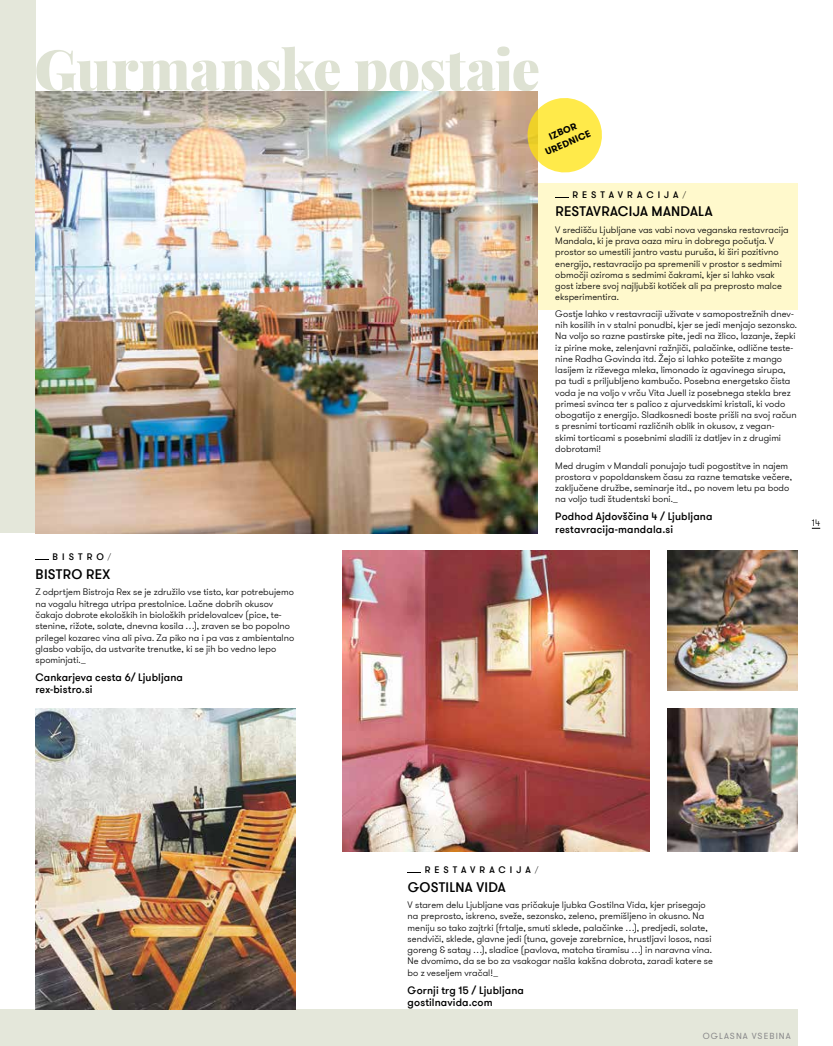
<style>
.page{position:relative;width:833px;height:1046px;background:#fff}
.page>*{position:absolute;margin:0;border:0;box-sizing:border-box;transform-origin:0 0}
.t1{font:900 56.12px "Playfair Display";letter-spacing:-.005em;color:#dee2d3}
.t2{font:500 13.75px "GT Walsheim Pro";letter-spacing:.02em;color:#000}
.t3{font:500 10.62px/12.5px "GT Walsheim Pro";letter-spacing:.01em;color:#000}
.t4{font:300 9.38px/11.2px "GT Walsheim Pro";color:#000}
.t5{font:500 9.38px "GT Walsheim Pro";letter-spacing:.43em;color:#000}
.t6{font:700 9.38px/12.5px "GT Walsheim Pro";color:#000;text-align:center}
.t7{font:8.75px "GT Walsheim Pro";letter-spacing:.12em;color:#8b8a8c}
.s1{font-weight:100;font-size:8.75px}
</style>
<div class="page">
<div style="left:0;top:1009px;width:797px;height:36px;background:#e4e7da"></div>
<div style="left:407px;top:183px;width:390px;height:127px;background:#fff9cc"></div>
<svg style="left:555px;top:197px;width:13px;height:1px"></svg>
<svg style="left:35px;top:559px;width:14px;height:1px"></svg>
<svg style="left:407px;top:872px;width:14px;height:1px"></svg>
<div style="left:0;top:0;width:35px;height:533px;background:#e4e7da"></div>
<img style="left:35px;top:91px;width:502px;height:442px">
<svg style="left:522px;top:93px;width:80px;height:84px"></svg>
<img style="left:35px;top:708px;width:260px;height:301px">
<img style="left:343px;top:550px;width:307px;height:300px">
<img style="left:667px;top:550px;width:130px;height:140px">
<img style="left:667px;top:708px;width:130px;height:142px">
<h1 class="t1" style="left:34px;top:25px;width:507px">Gurmanske postaje</h1>
<p class="t6" style="left:538px;top:135px;width:50px;rotate:-24deg">IZBOR<br>UREDNICE</p>
<p class="t5" style="left:53px;top:551px;width:60px">BISTRO<span class="s1">/</span></p>
<h2 class="t2" style="left:36px;top:565px;width:76px">BISTRO REX</h2>
<p class="t4" style="left:35px;top:586px;width:260px">Z odprtjem Bistroja Rex se je združilo vse tisto, kar potrebujemo na vogalu hitrega utripa prestolnice. Lačne dobrih okusov čakajo dobrote ekoloških in bioloških pridelovalcev (pice, te&shy;stenine, rižote, solate, dnevna kosila …), zraven se bo popolno prilegel kozarec vina ali piva. Za piko na i pa vas z ambientalno glasbo vabijo, da ustvarite trenutke, ki se jih bo vedno lepo spominjati._</p>
<p class="t3" style="left:35px;top:671px;width:149px">Cankarjeva cesta 6/ Ljubljana rex-bistro.si</p>
<p class="t5" style="left:572px;top:188px;width:115px">RESTAVRACIJA<span class="s1">/</span></p>
<h2 class="t2" style="left:555px;top:203px;width:159px">RESTAVRACIJA MANDALA</h2>
<p class="t4" style="left:555px;top:224px;width:235px">V središču Ljubljane vas vabi nova veganska restavracija Mandala, ki je prava oaza miru in dobrega počutja. V prostor so umestili jantro vastu puruša, ki širi pozitivno energijo, restavracijo pa spremenili v prostor s sedmimi območji oziroma s sedmimi čakrami, kjer si lahko vsak gost izbere svoj najljubši kotiček ali pa preprosto malce eksperimentira.</p>
<p class="t4" style="left:555px;top:308px;width:243px">Gostje lahko v restavraciji uživate v samopostrežnih dnev&shy;nih kosilih in v stalni ponudbi, kjer se jedi menjajo sezonsko.<br>Na voljo so razne pastirske pite, jedi na žlico, lazanje, žepki iz pirine moke, zelenjavni ražnjiči, palačinke, odlične teste&shy;nine Radha Govinda itd. Žejo si lahko potešite z mango lasijem iz riževega mleka, limonado iz agavinega sirupa, pa tudi s priljubljeno kambučo. Posebna energetsko čista voda je na voljo v vrču Vita Juell iz posebnega stekla brez primesi svinca ter s palico z ajurvedskimi kristali, ki vodo obogatijo z energijo. Sladkosnedi boste prišli na svoj račun s presnimi torticami različnih oblik in okusov, z vegan&shy;skimi torticami s posebnimi sladili iz datljev in z drugimi dobrotami!</p>
<p class="t4" style="left:555px;top:460px;width:238px">Med drugim v Mandali ponujajo tudi pogostitve in najem prostora v popoldanskem času za razne tematske večere, zaključene družbe, seminarje itd., po novem letu pa bodo na voljo tudi študentski boni._</p>
<p class="t3" style="left:555px;top:510px;width:159px">Podhod Ajdovščina 4 / Ljubljana restavracija-mandala.si</p>
<p class="t4" style="left:812px;top:517px;width:10px">14</p>
<p class="t5" style="left:425px;top:863px;width:115px">RESTAVRACIJA<span class="s1">/</span></p>
<h2 class="t2" style="left:408px;top:878px;width:100px">GOSTILNA VIDA</h2>
<p class="t4" style="left:407px;top:899px;width:307px">V starem delu Ljubljane vas pričakuje ljubka Gostilna Vida, kjer prisegajo na preprosto, iskreno, sveže, sezonsko, zeleno, premišljeno in okusno. Na meniju so tako zajtrki (frtalje, smuti sklede, palačinke …), predjedi, solate, sendviči, sklede, glavne jedi (tuna, goveje zarebrnice, hrustljavi losos, nasi goreng &amp; satay …), sladice (pavlova, matcha tiramisu …) in naravna vina.<br>Ne dvomimo, da se bo za vsakogar našla kakšna dobrota, zaradi katere se bo z veseljem vračal!_</p>
<p class="t3" style="left:407px;top:983px;width:118px">Gornji trg 15 / Ljubljana gostilnavida.com</p>
<p class="t7" style="left:702px;top:1030px;width:89px">OGLASNA VSEBINA</p>
</div>
